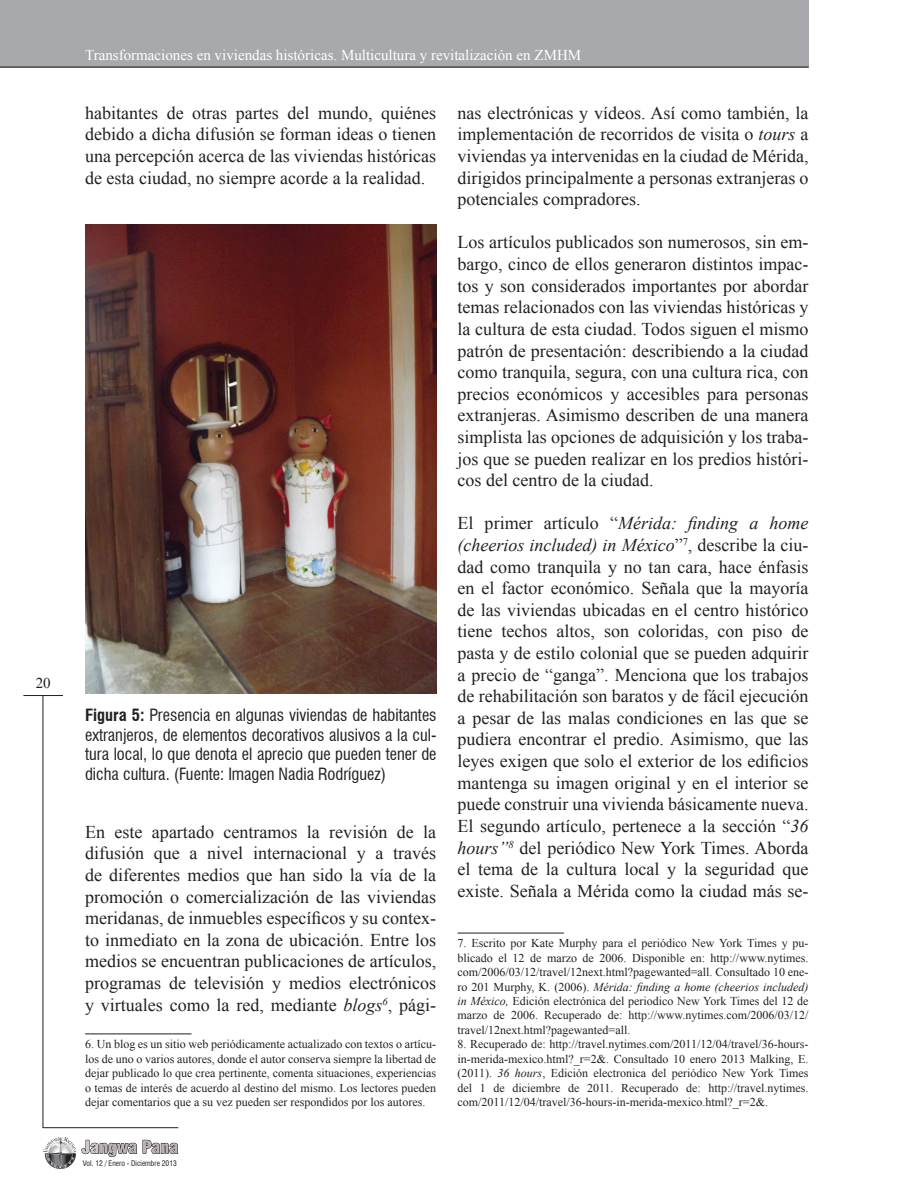
<style>
.page{position:relative;width:915px;height:1191px;background:#fff}
.page>*{position:absolute;margin:0;border:0;box-sizing:border-box;transform-origin:0 0}
.t1{font:18px/21.6px "Times New Roman";color:#231f20;text-align:justify}
.t2{font:condensed 16.5px/19.8px "Swiss 721 BT";color:#231f20;text-align:justify}
.t3{font:15px "Times New Roman";color:#fff}
.t4{font:15px "Times New Roman";color:#231f20}
.t5{font:12px/14.4px "Times New Roman";color:#231f20;text-align:justify}
.t6{font:condensed 7.5px "Swiss 721 BT";color:#231f20}
.s1{font-style:italic}
.s2{font-weight:700}
</style>
<div class="page">
<div style="left:0;top:0;width:808px;height:67px;background:#a8a9ad"></div>
<svg style="left:43px;top:1137px;width:136px;height:32px"></svg>
<hr style="left:43px;top:1127px;width:135px;height:1px;background:#231f20">
<hr style="left:0;top:67px;width:808px;height:1px;background:#231f20">
<hr style="left:43px;top:695px;width:1px;height:432px;background:#231f20">
<hr style="left:23px;top:695px;width:40px;height:1px;background:#231f20">
<hr style="left:457px;top:932px;width:106px;height:1px;background:#231f20">
<img style="left:85px;top:225px;width:351px;height:468px">
<hr style="left:85px;top:1033px;width:106px;height:1px;background:#231f20">
<p class="t4" style="left:36px;top:673px;width:16px">20</p>
<p class="t3" style="left:85px;top:45px;width:497px">Transformaciones en viviendas históricas. Multicultura y revitalización en ZMHM</p>
<p class="t1" style="left:85px;top:102px;width:352px">habitantes de otras partes del mundo, quiénes debido a dicha difusión se forman ideas o tienen una percepción acerca de las viviendas históricas de esta ciudad, no siempre acorde a la realidad.</p>
<p class="t1" style="left:457px;top:102px;width:352px">nas electrónicas y vídeos. Así como también, la implementación de recorridos de visita o <span class="s1">tours</span> a viviendas ya intervenidas en la ciudad de Mérida, dirigidos principalmente a personas extranjeras o potenciales compradores.</p>
<p class="t1" style="left:457px;top:231px;width:352px">Los artículos publicados son numerosos, sin em&shy;bargo, cinco de ellos generaron distintos impac&shy;tos y son considerados importantes por abordar temas relacionados con las viviendas históricas y la cultura de esta ciudad. Todos siguen el mismo patrón de presentación: describiendo a la ciudad como tranquila, segura, con una cultura rica, con precios económicos y accesibles para personas extranjeras. Asimismo describen de una manera simplista las opciones de adquisición y los traba&shy;jos que se pueden realizar en los predios históri&shy;cos del centro de la ciudad.</p>
<p class="t1" style="left:457px;top:512px;width:352px">El primer artículo “<span class="s1">Mérida: finding a home (cheerios included) in México</span>”<sup>7</sup>, describe la ciu&shy;dad como tranquila y no tan cara, hace énfasis en el factor económico. Señala que la mayoría de las viviendas ubicadas en el centro histórico tiene techos altos, son coloridas, con piso de pasta y de estilo colonial que se pueden adquirir a precio de “ganga”. Menciona que los trabajos de rehabilitación son baratos y de fácil ejecución a pesar de las malas condiciones en las que se pudiera encontrar el predio. Asimismo, que las leyes exigen que solo el exterior de los edificios mantenga su imagen original y en el interior se puede construir una vivienda básicamente nueva.<br>El segundo artículo, pertenece a la sección “<span class="s1">36 hours”</span><sup>8</sup> del periódico New York Times. Aborda el tema de la cultura local y la seguridad que existe. Señala a Mérida como la ciudad más se-</p>
<p class="t2" style="left:85px;top:705px;width:353px"><span class="s2">Figura 5:</span> Presencia en algunas viviendas de habitantes extranjeros, de elementos decorativos alusivos a la cul&shy;tura local, lo que denota el aprecio que pueden tener de dicha cultura. (Fuente: Imagen Nadia Rodríguez)</p>
<p class="t1" style="left:85px;top:820px;width:352px">En este apartado centramos la revisión de la difusión que a nivel internacional y a través de diferentes medios que han sido la vía de la promoción o comercialización de las viviendas meridanas, de inmuebles específicos y su contex&shy;to inmediato en la zona de ubicación. Entre los medios se encuentran publicaciones de artículos, programas de televisión y medios electrónicos y virtuales como la red, mediante <span class="s1">blogs</span><sup>6</sup>, pági-</p>
<p class="t5" style="left:85px;top:1037px;width:352px">6. Un blog es un sitio web periódicamente actualizado con textos o artícu&shy;los de uno o varios autores, donde el autor conserva siempre la libertad de dejar publicado lo que crea pertinente, comenta situaciones, experiencias o temas de interés de acuerdo al destino del mismo. Los lectores pueden dejar comentarios que a su vez pueden ser respondidos por los autores.</p>
<p class="t5" style="left:457px;top:936px;width:352px">7. Escrito por Kate Murphy para el periódico New York Times y pu&shy;blicado el 12 de marzo de 2006. Disponible en: http://www.nytimes. com/2006/03/12/travel/12next.html?pagewanted=all. Consultado 10 ene&shy;ro 201 Murphy, K. (2006). <span class="s1">Mérida: finding a home (cheerios included) in México,</span> Edición electrónica del periodico New York Times del 12 de marzo de 2006. Recuperado de: http://www.nytimes.com/2006/03/12/ travel/12next.html?pagewanted=all.</p>
<p class="t5" style="left:457px;top:1037px;width:352px">8. Recuperado de: http://travel.nytimes.com/2011/12/04/travel/36-hours&shy;in-merida-mexico.html?_r=2&amp;. Consultado 10 enero 2013 Malking, E. (2011). <span class="s1">36 hours</span>, Edición electronica del periódico New York Times del 1 de diciembre de 2011. Recuperado de: http://travel.nytimes. com/2011/12/04/travel/36-hours-in-merida-mexico.html?_r=2&amp;.</p>
<p class="t6" style="left:83px;top:1158px;width:95px">Vol. 12 / Enero - Diciembre 2013</p>
</div>
